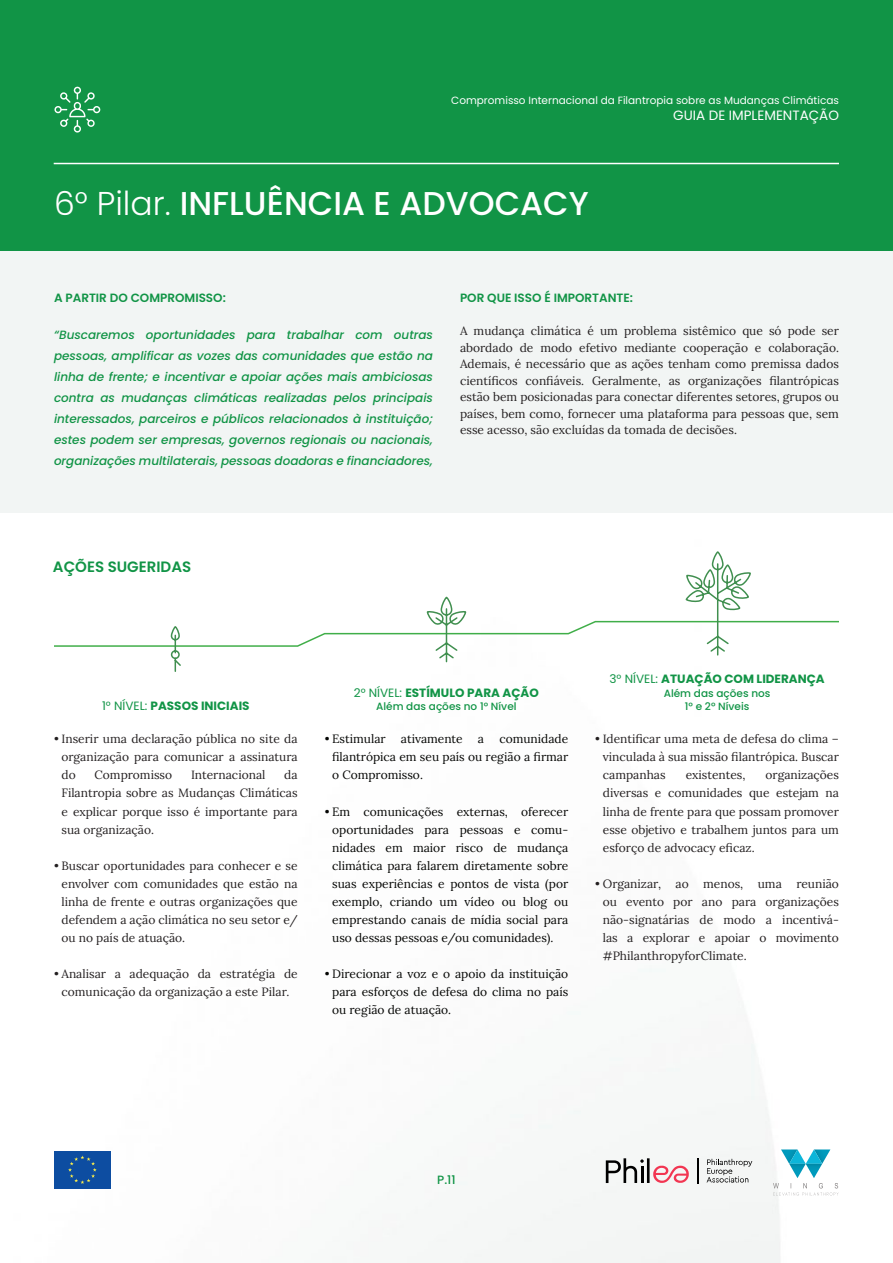
<style>
.page{position:relative;width:893px;height:1263px;background:#fff}
.page>*{position:absolute;margin:0;border:0;box-sizing:border-box;transform-origin:0 0}
.t1{font:500 33px "Poppins";color:#fff}
.t2{font:600 15px "Poppins";color:#119446}
.t3{font:13.5px "Poppins";color:#fff}
.t4{font:12px/18px "Lora";color:#231f20;text-align:justify}
.t5{font:12px/18px "Lora";color:#040503;text-align:justify}
.t6{font:italic 500 12px/21px "Poppins";color:#119446;text-align:justify}
.t7{font:700 12px "Poppins";color:#119446}
.t8{font:600 12px "Poppins";color:#119446}
.t9{font:500 12px "Poppins";color:#119446}
.t10{font:10.5px "Poppins";color:#fff}
.t11{font:500 10.5px "Poppins";color:#119446}
.s1{font-weight:300}
.s2{font-weight:400}
</style>
<div class="page">
<img style="left:436px;top:969px;width:403px;height:294px">
<div style="left:0;top:0;width:893px;height:255px;background:#119446"></div>
<div style="left:0;top:251px;width:893px;height:262px;background:#f2f5f4"></div>
<svg style="left:54px;top:87px;width:46px;height:46px"></svg>
<hr style="left:54px;top:163px;width:785px;height:1px;background:#fff">
<div style="left:54px;top:1151px;width:57px;height:38px;background:#0d4da1"></div>
<svg style="left:68px;top:1155px;width:29px;height:29px"></svg>
<svg style="left:707px;top:1159px;width:45px;height:23px"></svg>
<svg style="left:697px;top:1158px;width:1px;height:25px"></svg>
<svg style="left:606px;top:1158px;width:83px;height:25px"></svg>
<img style="left:773px;top:1183px;width:65px;height:5px">
<img style="left:785px;top:1192px;width:53px;height:4px">
<svg style="left:781px;top:1149px;width:49px;height:29px"></svg>
<svg style="left:54px;top:551px;width:785px;height:121px"></svg>
<p class="t10" style="left:451px;top:94px;width:389px">Compromisso Internacional da Filantropia sobre as Mudanças Climáticas</p>
<p class="t3" style="left:673px;top:108px;width:167px">GUIA DE IMPLEMENTAÇÃO</p>
<p class="t1" style="left:54px;top:184px;width:536px"><span class="s1">6° Pilar.</span> INFLUÊNCIA E ADVOCACY</p>
<p class="t8" style="left:54px;top:291px;width:173px">A PARTIR DO COMPROMISSO:</p>
<p class="t6" style="left:54px;top:325px;width:380px">“Buscaremos oportunidades para trabalhar com outras pessoas, amplificar as vozes das comunidades que estão na linha de frente; e incentivar e apoiar ações mais ambiciosas contra as mudanças climáticas realizadas pelos principais interessados, parceiros e públicos relacionados à instituição; estes podem ser empresas, governos regionais ou nacionais, organizações multilaterais, pessoas doadoras e financiadores,</p>
<p class="t8" style="left:460px;top:291px;width:175px">POR QUE ISSO É IMPORTANTE:</p>
<p class="t4" style="left:460px;top:322px;width:380px;line-height:16.5px">A mudança climática é um problema sistêmico que só pode ser abordado de modo efetivo mediante cooperação e colaboração.<br>Ademais, é necessário que as ações tenham como premissa dados científicos confiáveis. Geralmente, as organizações filantrópicas estão bem posicionadas para conectar diferentes setores, grupos ou países, bem como, fornecer uma plataforma para pessoas que, sem esse acesso, são excluídas da tomada de decisões.</p>
<p class="t2" style="left:53px;top:558px;width:140px">AÇÕES SUGERIDAS</p>
<p class="t7" style="left:102px;top:699px;width:149px"><span class="s2">1° NÍVEL:</span> PASSOS INICIAIS</p>
<p class="t7" style="left:354px;top:685px;width:187px"><span class="s2">2° NÍVEL:</span> ESTÍMULO PARA AÇÃO</p>
<p class="t11" style="left:376px;top:700px;width:142px">Além das ações no 1° Nível</p>
<p class="t7" style="left:609px;top:672px;width:217px"><span class="s2">3° NÍVEL:</span> ATUAÇÃO COM LIDERANÇA</p>
<p class="t11" style="left:664px;top:687px;width:108px">Além das ações nos</p>
<p class="t11" style="left:685px;top:700px;width:66px">1° e 2° Níveis</p>
<p class="t4" style="left:62px;top:729px;width:238px;text-indent:-8px">• Inserir uma declaração pública no site da organização para comunicar a assinatura do</p>
<p class="t4" style="left:62px;top:765px;width:238px;text-indent:223px">da Filantropia sobre as Mudanças Climáticas e explicar porque isso é importante para sua organização.</p>
<p class="t4" style="left:62px;top:855px;width:238px;text-indent:-8px">• Buscar oportunidades para conhecer e se envolver com comunidades que estão na linha de frente e outras organizações que defendem a ação climática no seu setor e/ ou no país de atuação.</p>
<p class="t4" style="left:54px;top:963px;width:245px;text-align:center">• Analisar a adequação da estratégia de comunicação da organização a este Pilar.</p>
<p class="t4" style="left:95px;top:765px;width:79px">Compromisso</p>
<p class="t4" style="left:191px;top:765px;width:76px">Internacional</p>
<p class="t5" style="left:325px;top:729px;width:63px">• Estimular</p>
<p class="t5" style="left:401px;top:729px;width:63px">ativamente</p>
<p class="t5" style="left:478px;top:729px;width:8px">a</p>
<p class="t5" style="left:332px;top:729px;width:238px;text-indent:167px">comunidade filantrópica em seu país ou região a firmar o Compromisso.</p>
<p class="t5" style="left:332px;top:801px;width:238px;text-indent:-8px">• Em comunicações externas, oferecer oportunidades para pessoas e comu&shy;nidades em maior risco de mudança climática para falarem diretamente sobre suas experiências e pontos de vista (por exemplo, criando um vídeo ou blog ou emprestando canais de mídia social para uso dessas pessoas e/ou comunidades).</p>
<p class="t5" style="left:332px;top:963px;width:238px;text-indent:-8px">• Direcionar a voz e o apoio da instituição para esforços de defesa do clima no país ou região de atuação.</p>
<p class="t4" style="left:603px;top:729px;width:238px;text-indent:-8px">• Identificar uma meta de defesa do clima – vinculada à sua missão filantrópica. Buscar campanhas</p>
<p class="t4" style="left:603px;top:765px;width:238px;text-indent:163px">organizações diversas e comunidades que estejam na linha de frente para que possam promover esse objetivo e trabalhem juntos para um esforço de advocacy eficaz.</p>
<p class="t4" style="left:603px;top:873px;width:238px;text-indent:-8px">• Organizar, ao menos, uma reunião ou evento por ano para organizações não-signatárias de modo a incentivá&shy;las a explorar e apoiar o movimento #PhilanthropyforClimate.</p>
<p class="t4" style="left:686px;top:765px;width:61px">existentes,</p>
<p class="t9" style="left:437px;top:1172px;width:20px">P.11</p>
</div>
